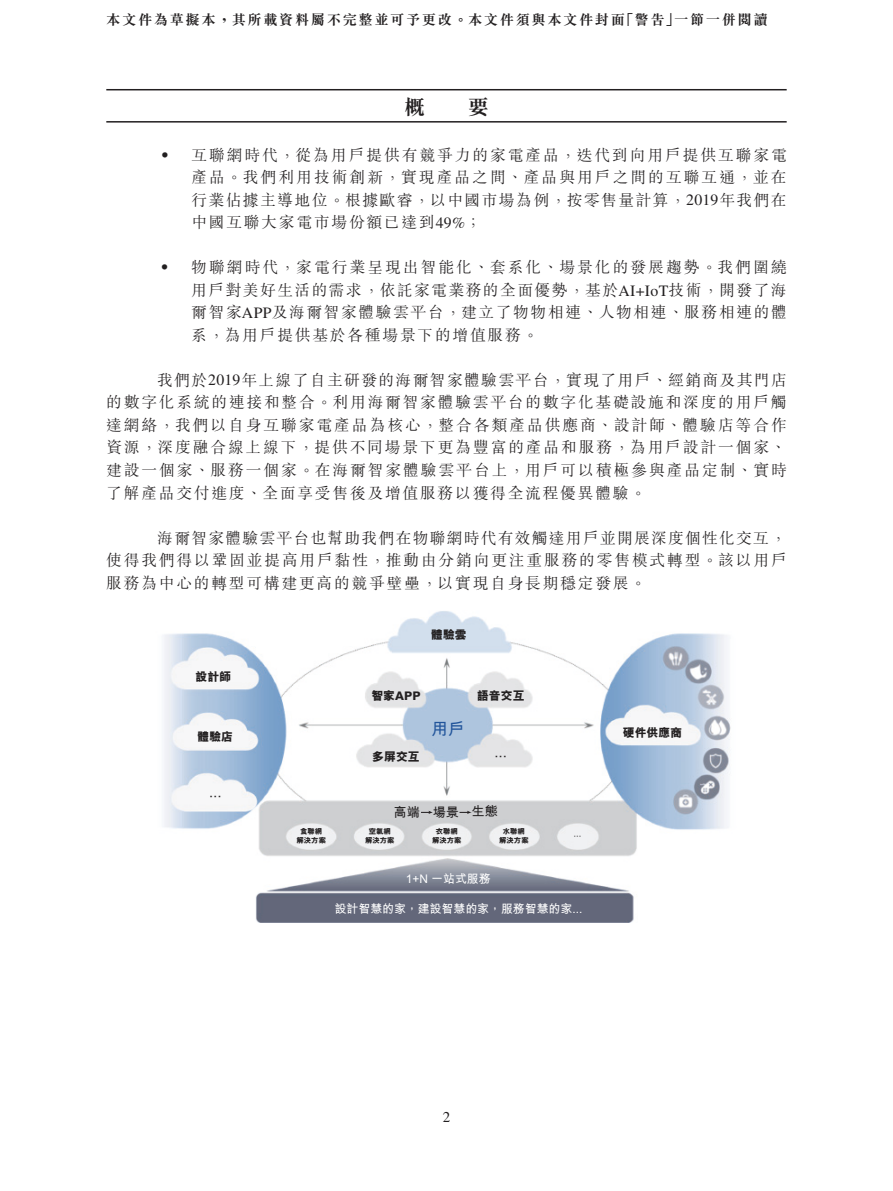
<style>
.page{position:relative;width:893px;height:1191px;background:#fff}
.page>*{position:absolute;margin:0;border:0;box-sizing:border-box;transform-origin:0 0}
.t1{font:700 21px "M Sung HK";color:#221f20}
.t2{font:700 16.65px "M Hei HK";color:#22559b}
.t3{font:300 15.75px/22.5px "M Sung HK";letter-spacing:.11em;color:#221f20;text-align:justify}
.t4{font:15px "Times";color:#221f20}
.t5{font:700 14.25px "M Sung HK";letter-spacing:.115em;color:#221f20}
.t6{font:700 13.2px "M Hei HK";color:#221f20}
.t7{font:700 11.85px "M Hei HK";color:#fff}
.t8{font:800 11.85px "M Hei HK";color:#221f20}
.t9{font:800 7.35px/8.9px "M Hei HK";color:#221f20;text-align:center}
.s1{font-family:"Times";font-weight:400}
</style>
<div class="page">
<hr style="left:106px;top:89px;width:681px;height:1px;background:#221f20">
<hr style="left:106px;top:121px;width:681px;height:2px;background:#221f20">
<img style="left:164px;top:611px;width:567px;height:311px">
<svg style="left:421px;top:810px;width:11px;height:4px"></svg>
<svg style="left:460px;top:810px;width:11px;height:4px"></svg>
<p class="t5" style="left:106px;top:10px;width:663px">本文件為草擬本，其所載資料屬不完整並可予更改。本文件須與本文件封面「警告」一節一併閱讀</p>
<h1 class="t1" style="left:404px;top:93px;width:86px">概　要</h1>
<p class="t3" style="left:191px;top:143px;width:597px;text-indent:-34px">• 互聯網時代，從為用戶提供有競爭力的家電產品，迭代到向用戶提供互聯家電產品。我們利用技術創新，實現產品之間、產品與用戶之間的互聯互通，並在行業佔據主導地位。根據歐睿，以中國市場為例，按零售量計算，<span class="s1">2019</span>年我們在中國互聯大家電市場份額已達到<span class="s1">49%</span>；</p>
<p class="t3" style="left:191px;top:256px;width:597px;text-indent:-34px">• 物聯網時代，家電行業呈現出智能化、套系化、場景化的發展趨勢。我們圍繞用戶對美好生活的需求，依託家電業務的全面優勢，基於<span class="s1">AI+IoT</span>技術，開發了海爾智家<span class="s1">APP</span>及海爾智家體驗雲平台，建立了物物相連、人物相連、服務相連的體系，為用戶提供基於各種場景下的增值服務。</p>
<p class="t3" style="left:106px;top:368px;width:682px;text-indent:51px">我們於<span class="s1">2019</span>年上線了自主研發的海爾智家體驗雲平台，實現了用戶、經銷商及其門店的數字化系統的連接和整合。利用海爾智家體驗雲平台的數字化基礎設施和深度的用戶觸達網絡，我們以自身互聯家電產品為核心，整合各類產品供應商、設計師、體驗店等合作資源，深度融合線上線下，提供不同場景下更為豐富的產品和服務，為用戶設計一個家、建設一個家、服務一個家。在海爾智家體驗雲平台上，用戶可以積極參與產品定制、實時了解產品交付進度、全面享受售後及增值服務以獲得全流程優異體驗。</p>
<p class="t3" style="left:106px;top:526px;width:682px;text-indent:51px">海爾智家體驗雲平台也幫助我們在物聯網時代有效觸達用戶並開展深度個性化交互，使得我們得以鞏固並提高用戶黏性，推動由分銷向更注重服務的零售模式轉型。該以用戶服務為中心的轉型可構建更高的競爭壁壘，以實現自身長期穩定發展。</p>
<p class="t8" style="left:196px;top:669px;width:37px">設計師</p>
<p class="t8" style="left:198px;top:729px;width:37px">體驗店</p>
<p class="t8" style="left:209px;top:788px;width:13px">⋯</p>
<p class="t8" style="left:431px;top:627px;width:37px">體驗雲</p>
<p class="t8" style="left:371px;top:688px;width:51px">智家APP</p>
<p class="t8" style="left:372px;top:749px;width:49px">多屏交互</p>
<p class="t8" style="left:477px;top:688px;width:49px">語音交互</p>
<p class="t2" style="left:431px;top:716px;width:35px">用戶</p>
<p class="t8" style="left:623px;top:724px;width:61px">硬件供應商</p>
<p class="t8" style="left:495px;top:749px;width:13px">⋯</p>
<p class="t6" style="left:394px;top:802px;width:106px">高端 場景 生態</p>
<p class="t9" style="left:296px;top:827px;width:31px">食聯網解決方案</p>
<p class="t9" style="left:365px;top:827px;width:31px">空氣網解決方案</p>
<p class="t9" style="left:432px;top:827px;width:31px">衣聯網解決方案</p>
<p class="t9" style="left:499px;top:827px;width:31px">水聯網解決方案</p>
<p class="t9" style="left:574px;top:831px;width:9px">⋯</p>
<p class="t7" style="left:406px;top:870px;width:86px">1+N 一站式服務</p>
<p class="t7" style="left:335px;top:899px;width:249px">設計智慧的家，建設智慧的家，服務智慧的家...</p>
<p class="t4" style="left:443px;top:1108px;width:9px">2</p>
</div>
